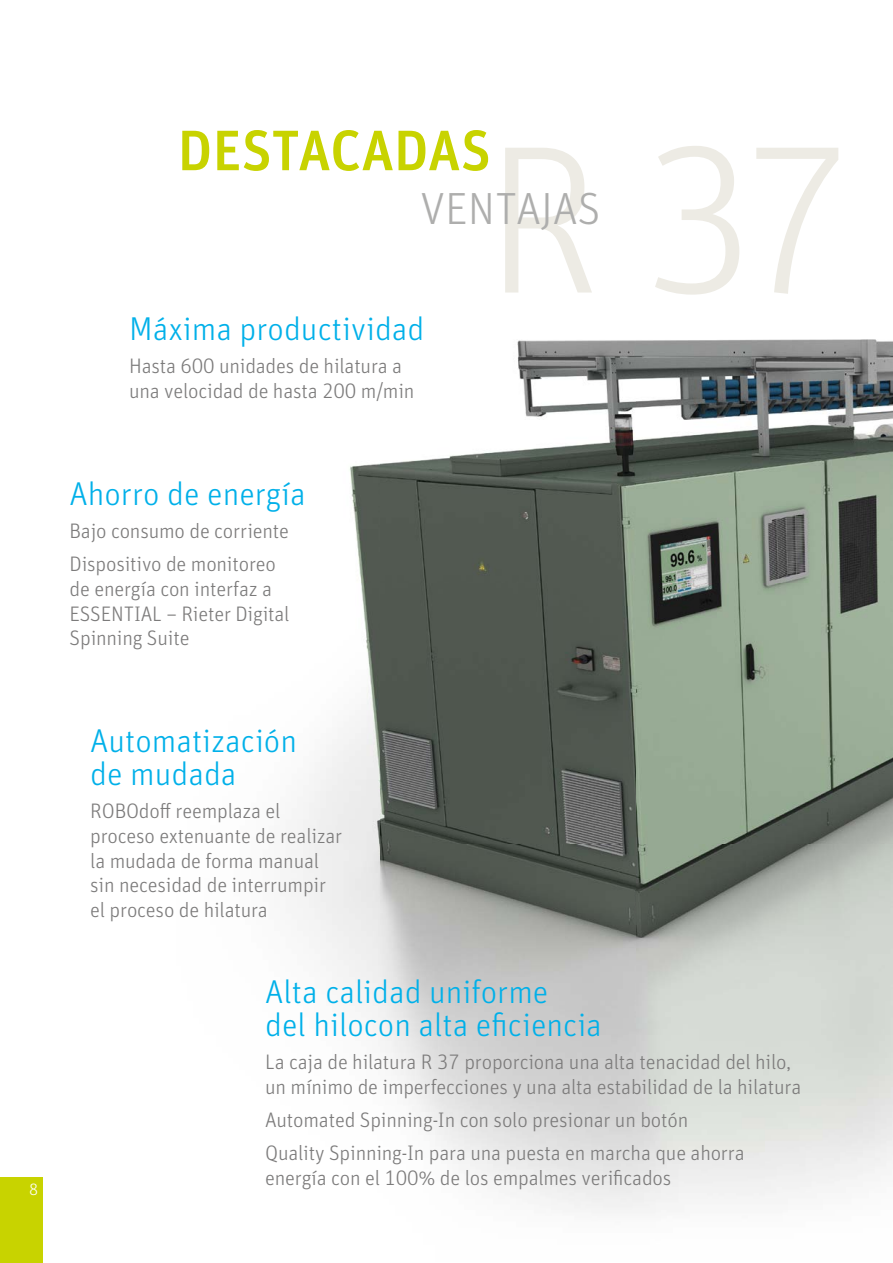
<style>
.page{position:relative;width:893px;height:1263px;background:#fff}
.page>*{position:absolute;margin:0;border:0;box-sizing:border-box;transform-origin:0 0}
.t1{font:500 57px "Unit Pro";color:#c8d300}
.t2{font:300 45px "Unit Pro";color:#aeaead}
.t3{font:300 33px/33px "Unit Pro";color:#00b0e9}
.t4{font:300 21px/24.8px "Unit Pro";letter-spacing:-.01em;color:#7c7b7b}
.t5{font:300 16.5px "Unit Pro";color:#fff}
</style>
<div class="page">
<img style="left:291px;top:339px;width:602px;height:874px">
<img style="left:505px;top:146px;width:333px;height:149px">
<div style="left:0;top:1178px;width:43px;height:85px;background:#c8d300"></div>
<h1 class="t1" style="left:178px;top:108px;width:315px">DESTACADAS</h1>
<h2 class="t2" style="left:421px;top:178px;width:182px">VENTAJAS</h2>
<p class="t5" style="left:29px;top:1178px;width:11px">8</p>
<h3 class="t3" style="left:129px;top:311px;width:297px">Máxima productividad</h3>
<p class="t4" style="left:129px;top:353px;width:287px">Hasta 600 unidades de hilatura a una velocidad de hasta 200 m/min</p>
<h3 class="t3" style="left:70px;top:475px;width:238px">Ahorro de energía</h3>
<p class="t4" style="left:70px;top:513px;width:221px;line-height:33.3px">Bajo consumo de corriente<br>Dispositivo de monitoreo</p>
<p class="t4" style="left:70px;top:575px;width:221px">de energía con interfaz a<br>ESSENTIAL – Rieter Digital<br>Spinning Suite</p>
<h3 class="t3" style="left:90px;top:722px;width:208px">Automatización de mudada</h3>
<p class="t4" style="left:90px;top:797px;width:254px">ROBOdoff reemplaza el proceso extenuante de realizar la mudada de forma manual sin necesidad de interrumpir el proceso de hilatura</p>
<h3 class="t3" style="left:265px;top:973px;width:338px">Alta calidad uniforme<br>del hilocon alta eficiencia</h3>
<p class="t4" style="left:265px;top:1048px;width:538px">La caja de hilatura R 37 proporciona una alta tenacidad del hilo, un mínimo de imperfecciones y una alta estabilidad de la hilatura</p>
<p class="t4" style="left:265px;top:1102px;width:481px;line-height:33.3px">Automated Spinning-In con solo presionar un botón<br>Quality Spinning-In para una puesta en marcha que ahorra</p>
<p class="t4" style="left:265px;top:1164px;width:408px">energía con el 100% de los empalmes verificados</p>
</div>
